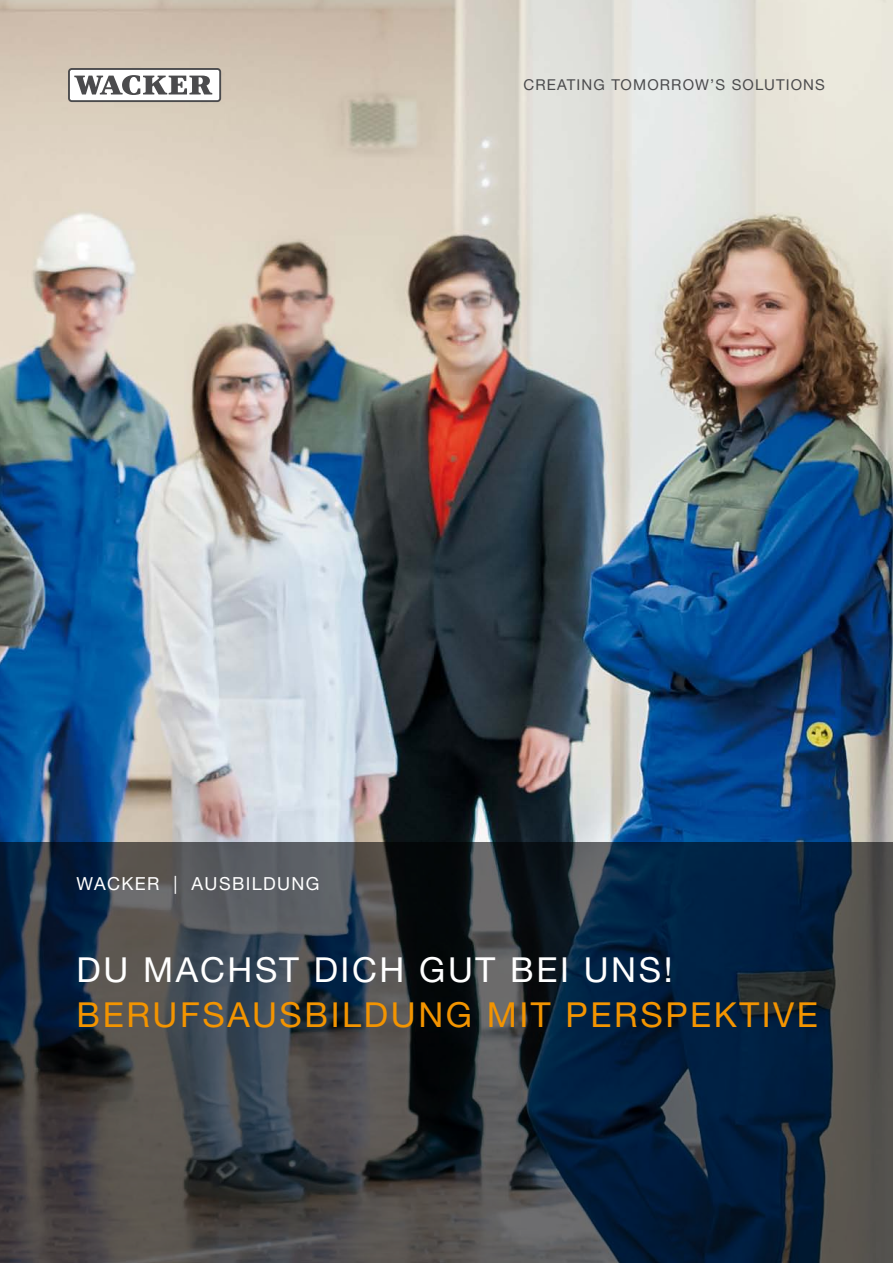
<style>
.page{position:relative;width:893px;height:1263px;background:#fff}
.page>*{position:absolute;margin:0;border:0;box-sizing:border-box;transform-origin:0 0}
.t1{font:34.5px "Neue Helveticafor WACKER 55";letter-spacing:.075em;color:#f39400}
.t2{font:34.5px "Neue Helveticafor WACKER 55";color:#fff}
.t3{font:18px "Helvetica Neue";letter-spacing:.075em;color:#fff}
.t4{font:15px "Neue Helveticafor WACKER 55";letter-spacing:.075em;color:#4b4b4d}
</style>
<div class="page">
<img style="left:0;top:0;width:893px;height:842px">
<svg style="left:0;top:842px;width:893px;height:421px;background:#2c3742"></svg>
<svg style="left:68px;top:68px;width:153px;height:34px"></svg>
<div style="left:70px;top:70px;width:149px;height:30px;background:#fff;border-radius:2px"></div>
<svg style="left:74px;top:75px;width:138px;height:20px"></svg>
<p class="t4" style="left:523px;top:76px;width:303px">CREATING TOMORROW’S SOLUTIONS</p>
<p class="t3" style="left:77px;top:873px;width:244px">WACKER | AUSBILDUNG</p>
<p class="t2" style="left:77px;top:949px;width:94px">DU MAC</p>
<p class="t2" style="left:228px;top:949px;width:107px">HST DIC</p>
<p class="t2" style="left:380px;top:949px;width:66px">H GUT</p>
<p class="t2" style="left:510px;top:949px;width:100px">BEI UNS</p>
<p class="t2" style="left:664px;top:949px;width:10px">!</p>
<p class="t1" style="left:77px;top:994px;width:25px">BERU</p>
<p class="t1" style="left:180px;top:994px;width:48px">FSAUS</p>
<p class="t1" style="left:304px;top:994px;width:50px">BILDUNG</p>
<p class="t1" style="left:487px;top:994px;width:22px">MIT</p>
<p class="t1" style="left:566px;top:994px;width:50px">PERSPE</p>
<p class="t1" style="left:714px;top:994px;width:102px">KTIVE</p>
</div>
